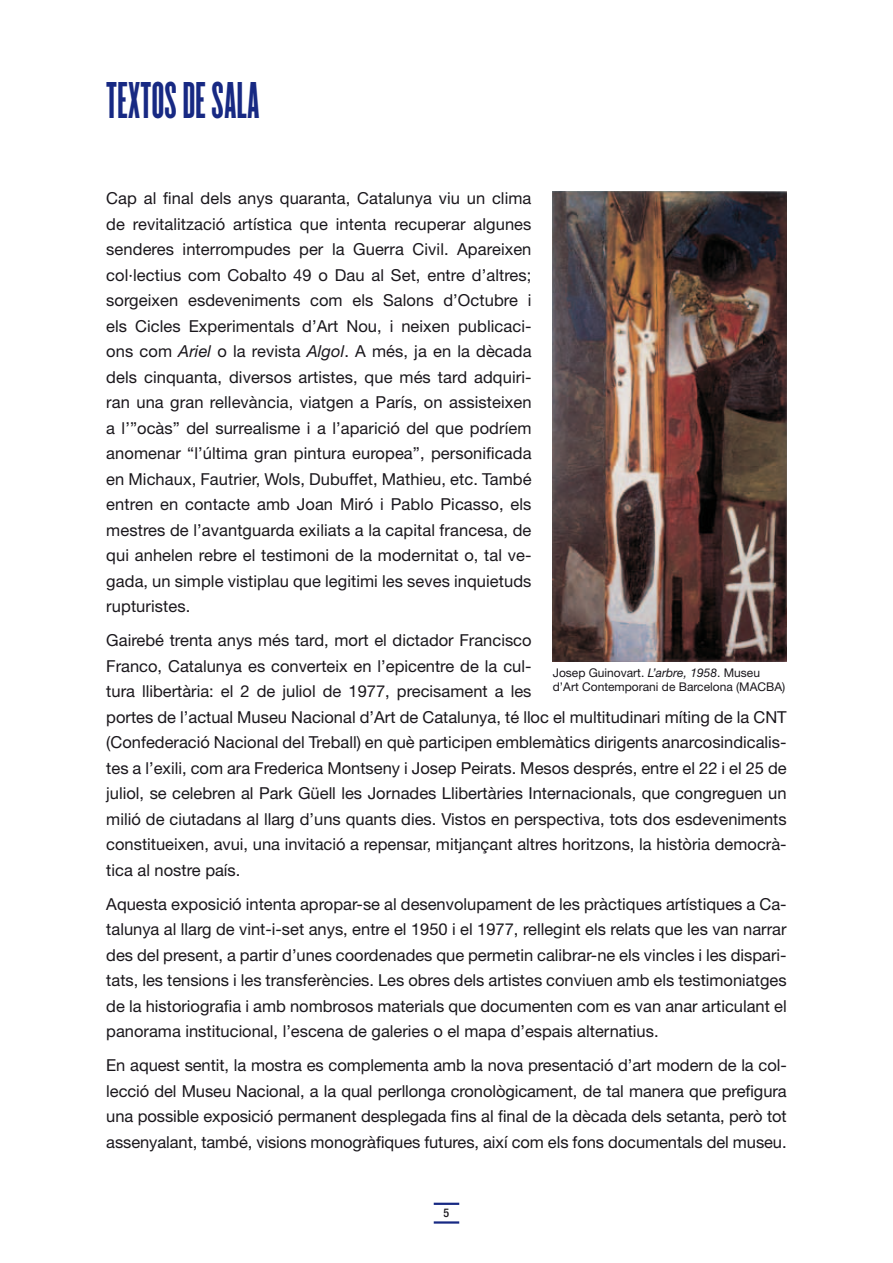
<style>
.page{position:relative;width:893px;height:1263px;background:#fff}
.page>*{position:absolute;margin:0;border:0;box-sizing:border-box;transform-origin:0 0}
.t1{font:45px "Champion HTF Bantamweight";letter-spacing:.01em;color:#172983}
.t2{font:16.5px/25.5px "Helvetica Neue";color:#1a171c;text-align:justify}
.t3{font:12px/14.4px "Helvetica Neue";color:#1a171c}
.t4{font:500 condensed 12px "Helvetica Neue";color:#1a171c}
.s1{font-style:italic}
</style>
<div class="page">
<img style="left:553px;top:191px;width:234px;height:470px">
<hr style="left:434px;top:1203px;width:25px;height:2px;background:#172983">
<hr style="left:434px;top:1221px;width:25px;height:2px;background:#172983">
<h1 class="t1" style="left:106px;top:72px;width:154px">TEXTOS dE SALA</h1>
<p class="t2" style="left:106px;top:186px;width:427px">Cap al final dels anys quaranta, Catalunya viu un clima de revitalització artística que intenta recuperar algunes senderes interrompudes per la Guerra Civil. Apareixen col·lectius com Cobalto 49 o Dau al Set, entre d’altres; sorgeixen esdeveniments com els Salons d’Octubre i els Cicles Experimentals d’Art Nou, i neixen publicaci· ons com <span class="s1">Ariel</span> o la revista <span class="s1">Algol</span>. A més, ja en la dècada dels cinquanta, diversos artistes, que més tard adquiri· ran una gran rellevància, viatgen a París, on assisteixen a l’”ocàs” del surrealisme i a l’aparició del que podríem anomenar “l’última gran pintura europea”, personificada en Michaux, Fautrier, Wols, Dubuffet, Mathieu, etc. També entren en contacte amb Joan Miró i Pablo Picasso, els mestres de l’avantguarda exiliats a la capital francesa, de qui anhelen rebre el testimoni de la modernitat o, tal ve· gada, un simple vistiplau que legitimi les seves inquietuds rupturistes.</p>
<p class="t2" style="left:106px;top:627px;width:682px;text-align:left">Gairebé trenta anys més tard, mort el dictador Francisco<br>Franco, Catalunya es converteix en l’epicentre de la cul·<br>tura llibertària: el 2 de juliol de 1977, precisament a les<br>portes de l’actual Museu Nacional d’Art de Catalunya, té lloc el multitudinari míting de la CNT (Confederació Nacional del Treball) en què participen emblemàtics dirigents anarcosindicalis· tes a l’exili, com ara Frederica Montseny i Josep Peirats. Mesos després, entre el 22 i el 25 de juliol, se celebren al Park Güell les Jornades Llibertàries Internacionals, que congreguen un milió de ciutadans al llarg d’uns quants dies. Vistos en perspectiva, tots dos esdeveniments constitueixen, avui, una invitació a repensar, mitjançant altres horitzons, la història democrà· tica al nostre país.</p>
<p class="t2" style="left:106px;top:891px;width:682px">Aquesta exposició intenta apropar-se al desenvolupament de les pràctiques artístiques a Ca· talunya al llarg de vint-i-set anys, entre el 1950 i el 1977, rellegint els relats que les van narrar des del present, a partir d’unes coordenades que permetin calibrar-ne els vincles i les dispari· tats, les tensions i les transferències. Les obres dels artistes conviuen amb els testimoniatges de la historiografia i amb nombrosos materials que documenten com es van anar articulant el panorama institucional, l’escena de galeries o el mapa d’espais alternatius.</p>
<p class="t2" style="left:106px;top:1052px;width:682px">En aquest sentit, la mostra es complementa amb la nova presentació d’art modern de la col· lecció del Museu Nacional, a la qual perllonga cronològicament, de tal manera que prefigura una possible exposició permanent desplegada fins al final de la dècada dels setanta, però tot assenyalant, també, visions monogràfiques futures, així com els fons documentals del museu.</p>
<p class="t3" style="left:553px;top:665px;width:234px">Josep Guinovart. <span class="s1">L’arbre, 1958</span>. Museu d’Art Contemporani de Barcelona (MACBA)</p>
<p class="t4" style="left:444px;top:1206px;width:7px">5</p>
</div>
